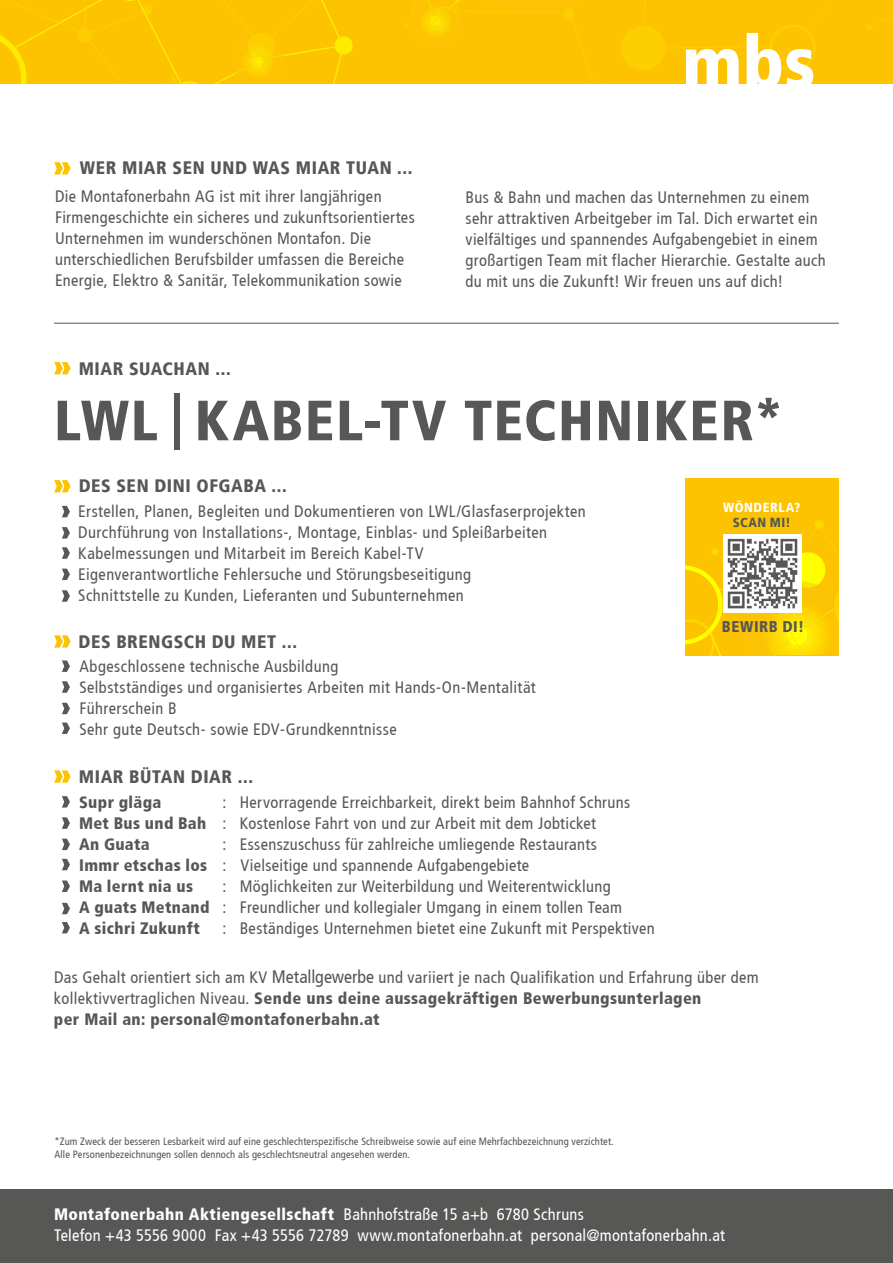
<style>
.page{position:relative;width:893px;height:1263px;background:#fff}
.page>*{position:absolute;margin:0;border:0;box-sizing:border-box;transform-origin:0 0}
.t1{font:900 condensed 56.7px "Frutiger";letter-spacing:.03em;color:#575756}
.t2{font:900 condensed 18px "Frutiger";letter-spacing:.035em;color:#575756}
.t3{font:condensed 16.5px/21px "Frutiger";letter-spacing:.02em;color:#575756}
.t4{font:condensed 16.5px/21px "Frutiger";letter-spacing:.015em;color:#fff}
.t5{font:900 condensed 16.5px/21px "Frutiger";letter-spacing:.02em;color:#575756}
.t6{font:900 condensed 15.45px "Frutiger";letter-spacing:.04em;color:#575756}
.t7{font:900 condensed 13.05px "Frutiger";letter-spacing:.04em;color:#fff}
.t8{font:900 condensed 13.05px "Frutiger";letter-spacing:.04em;color:#575756}
.t9{font:condensed 10.5px/12.6px "Frutiger";letter-spacing:.01em;color:#575756}
.s1{font-size:18px}
.s2{font-weight:900}
</style>
<div class="page">
<div style="left:0;top:1190px;width:893px;height:73px;background:#575756"></div>
<div style="left:0;top:0;width:893px;height:84px;background:#fdc300"></div>
<svg style="left:405px;top:0;width:186px;height:76px"></svg>
<svg style="left:0;top:0;width:353px;height:84px"></svg>
<svg style="left:622px;top:10px;width:267px;height:74px"></svg>
<svg style="left:54px;top:480px;width:17px;height:12px"></svg>
<svg style="left:54px;top:635px;width:17px;height:13px"></svg>
<svg style="left:62px;top:660px;width:8px;height:12px"></svg>
<svg style="left:62px;top:681px;width:8px;height:12px"></svg>
<svg style="left:62px;top:703px;width:8px;height:11px"></svg>
<svg style="left:62px;top:722px;width:8px;height:12px"></svg>
<svg style="left:54px;top:362px;width:17px;height:12px"></svg>
<hr style="left:54px;top:323px;width:785px;height:1px;background:#575756">
<svg style="left:54px;top:162px;width:17px;height:13px"></svg>
<svg style="left:62px;top:506px;width:8px;height:11px"></svg>
<svg style="left:62px;top:527px;width:8px;height:12px"></svg>
<svg style="left:62px;top:547px;width:8px;height:12px"></svg>
<svg style="left:62px;top:569px;width:8px;height:11px"></svg>
<svg style="left:62px;top:590px;width:8px;height:12px"></svg>
<svg style="left:54px;top:770px;width:17px;height:13px"></svg>
<svg style="left:62px;top:796px;width:8px;height:11px"></svg>
<svg style="left:62px;top:817px;width:8px;height:12px"></svg>
<svg style="left:62px;top:839px;width:8px;height:11px"></svg>
<svg style="left:62px;top:859px;width:8px;height:11px"></svg>
<svg style="left:62px;top:880px;width:8px;height:12px"></svg>
<svg style="left:62px;top:903px;width:8px;height:11px"></svg>
<svg style="left:62px;top:922px;width:8px;height:11px"></svg>
<div style="left:686px;top:478px;width:153px;height:177px;background:#fdc300"></div>
<svg style="left:686px;top:520px;width:153px;height:135px"></svg>
<img style="left:723px;top:534px;width:78px;height:78px">
<p class="t2" style="left:80px;top:157px;width:334px">WER MIAR SEN UND WAS MIAR TUAN ...</p>
<p class="t3" style="left:55px;top:186px;width:361px">Die Montafonerbahn AG ist mit ihrer langjährigen Firmengeschichte ein sicheres und zukunftsorientiertes Unternehmen im wunderschönen Montafon. Die unterschiedlichen Berufsbilder umfassen die Bereiche Energie, Elektro &amp; Sanitär, Telekommunikation sowie</p>
<p class="t3" style="left:466px;top:187px;width:362px">Bus &amp; Bahn und machen das Unternehmen zu einem sehr attraktiven Arbeitgeber im Tal. Dich erwartet ein vielfältiges und spannendes Aufgabengebiet in einem großartigen Team mit flacher Hierarchie. Gestalte auch du mit uns die Zukunft! Wir freuen uns auf dich!</p>
<p class="t2" style="left:79px;top:358px;width:154px">MIAR SUACHAN ...</p>
<h1 class="t1" style="left:54px;top:386px;width:731px">LWL | KABEL-TV TECHNIKER*</h1>
<p class="t2" style="left:79px;top:475px;width:210px">DES SEN DINI OFGABA ...</p>
<p class="t3" style="left:78px;top:501px;width:509px">Erstellen, Planen, Begleiten und Dokumentieren von LWL/Glasfaserprojekten Durchführung von Installations-, Montage, Einblas- und Spleißarbeiten Kabelmessungen und Mitarbeit im Bereich Kabel-TV<br>Eigenverantwortliche Fehlersuche und Störungsbeseitigung<br>Schnittstelle zu Kunden, Lieferanten und Subunternehmen</p>
<p class="t2" style="left:79px;top:631px;width:220px">DES BRENGSCH DU MET ...</p>
<p class="t3" style="left:79px;top:655px;width:458px">Abgeschlossene technische Ausbildung<br>Selbstständiges und organisiertes Arbeiten mit Hands-On-Mentalität Führerschein B<br>Sehr gute Deutsch- sowie EDV-Grundkenntnisse</p>
<p class="t2" style="left:79px;top:766px;width:176px">MIAR BÜTAN DIAR ...</p>
<p class="t5" style="left:79px;top:792px;width:132px">Supr gläga<br>Met Bus und Bah<br>An Guata<br>Immr etschas los<br>Ma lernt nia us<br>A guats Metnand<br>A sichri Zukunft</p>
<p class="t3" style="left:223px;top:792px;width:434px">: Hervorragende Erreichbarkeit, direkt beim Bahnhof Schruns<br>: Kostenlose Fahrt von und zur Arbeit mit dem Jobticket<br>: Essenszuschuss für zahlreiche umliegende Restaurants<br>: Vielseitige und spannende Aufgabengebiete<br>: Möglichkeiten zur Weiterbildung und Weiterentwicklung<br>: Freundlicher und kollegialer Umgang in einem tollen Team<br>: Beständiges Unternehmen bietet eine Zukunft mit Perspektiven</p>
<p class="t7" style="left:723px;top:500px;width:79px">WÖNDERLA?</p>
<p class="t8" style="left:733px;top:515px;width:59px">SCAN MI!</p>
<p class="t6" style="left:722px;top:617px;width:84px">BEWIRB DI!</p>
<p class="t3" style="left:54px;top:967px;width:706px">Das Gehalt orientiert sich am KV <span class="s1">Metallgewerbe</span> und variiert je nach Qualifikation und Erfahrung über dem kollektivvertraglichen Niveau. <span class="s2">Sende uns deine aussagekräftigen Bewerbungsunterlagen<br>per Mail an: personal@montafonerbahn.at</span></p>
<p class="t9" style="left:54px;top:1135px;width:561px">*Zum Zweck der besseren Lesbarkeit wird auf eine geschlechterspezifische Schreibweise sowie auf eine Mehrfachbezeichnung verzichtet.<br>Alle Personenbezeichnungen sollen dennoch als geschlechtsneutral angesehen werden.</p>
<p class="t4" style="left:54px;top:1203px;width:673px"><span class="s2">Montafonerbahn Aktiengesellschaft</span> Bahnhofstraße 15 a+b 6780 Schruns<br>Telefon +43 5556 9000 Fax +43 5556 72789 www.montafonerbahn.at personal@montafonerbahn.at</p>
</div>
